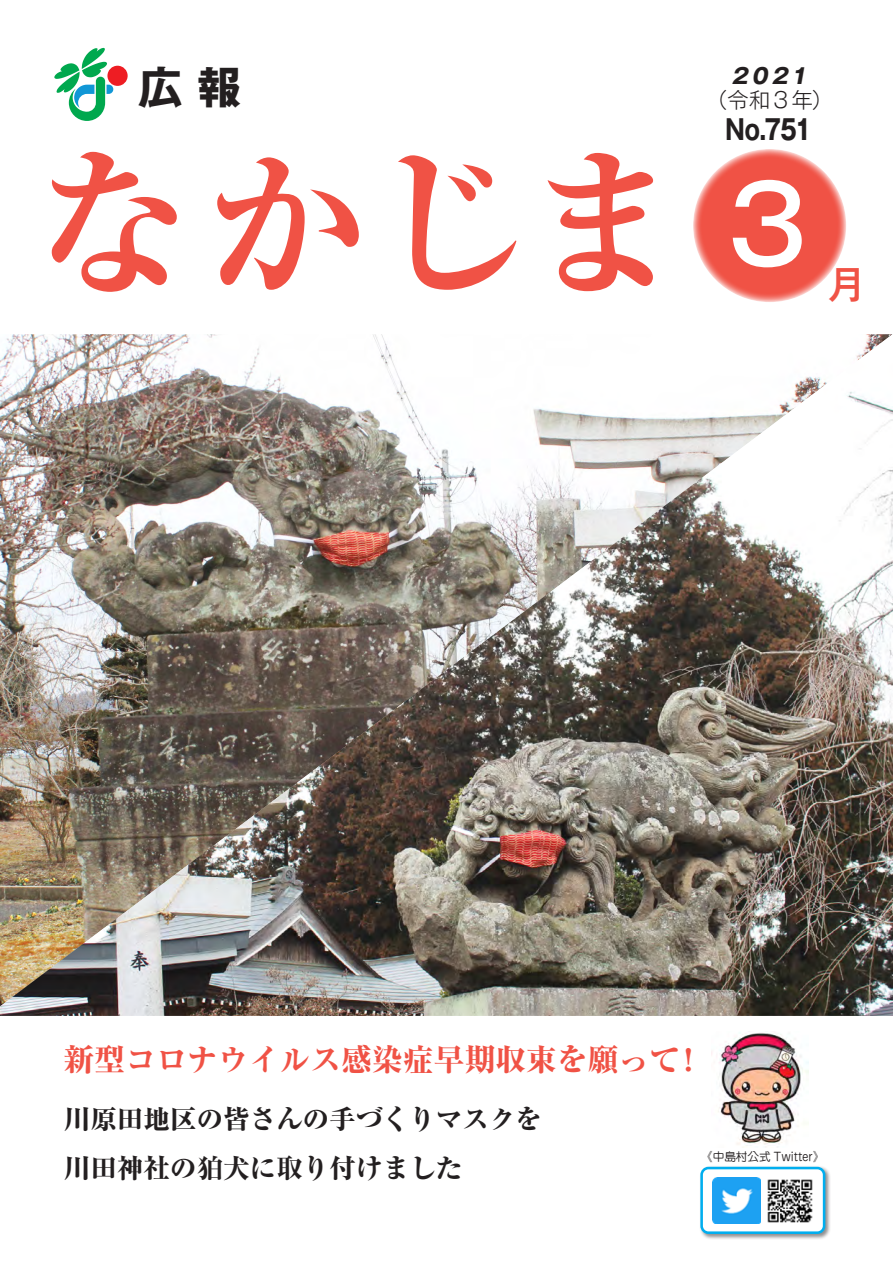
<style>
.page{position:relative;width:893px;height:1263px;background:#fff}
.page>*{position:absolute;margin:0;border:0;box-sizing:border-box;transform-origin:0 0}
.t1{font:700 expanded 159.45px "Ryumin Pro";color:#f05245}
.t2{font:700 44.1px "Gothic MB101 Pr 5";color:#231f20}
.t3{font:500 38.25px "Gothic MB101 Pr 5";color:#f05245}
.t4{font:800 30.9px "Ryumin Pro";color:#f05245}
.t5{font:700 27.6px "Gothic MB101 Pr 5";color:#231f20;scale:.8 1}
.t6{font:800 26.55px/48.9px "Ryumin Pro";color:#231f20}
.t7{font:300 21.3px "Gothic MB101 Pr 5";color:#231f20}
.t8{font:italic 700 21.3px "Gothic MB101 Pr 5";color:#231f20}
.t9{font:11.7px "Jun 201 Pro";letter-spacing:-.01em;color:#231f20}
.s1{font-family:"Gothic MB101 Pr 5";font-weight:500;font-stretch:normal;font-size:105.3px;color:#fff}
</style>
<div class="page">
<svg style="left:693px;top:149px;width:153px;height:153px;background:#f05d51"></svg>
<div style="left:107px;top:66px;width:21px;height:20px;background:#ee1d23;border-radius:50%"></div>
<svg style="left:54px;top:48px;width:59px;height:73px"></svg>
<img style="left:711px;top:1032px;width:98px;height:113px">
<img style="left:0;top:334px;width:893px;height:682px">
<div style="left:699px;top:1165px;width:132px;height:75px;background:#231f20;opacity:.5"></div>
<div style="left:702px;top:1168px;width:122px;height:65px;background:#fff;border-radius:7px"></div>
<div style="left:700px;top:1167px;width:125px;height:67px;border:3px solid #00aeef;border-radius:7px"></div>
<img style="left:713px;top:1178px;width:47px;height:45px">
<img style="left:767px;top:1179px;width:46px;height:44px">
<h2 class="t2" style="left:138px;top:50px;width:104px">広 報</h2>
<p class="t8" style="left:731px;top:58px;width:82px">2021</p>
<p class="t7" style="left:706px;top:82px;width:128px">（令和 3 年）</p>
<p class="t5" style="left:725px;top:107px;width:109px">No.751</p>
<h1 class="t1" style="left:33px;top:99px;width:776px">なかじま <span class="s1">3</span></h1>
<h3 class="t3" style="left:828px;top:253px;width:40px">月</h3>
<p class="t4" style="left:64px;top:1035px;width:630px">新型コロナウイルス感染症早期収束を願って !</p>
<p class="t6" style="left:64px;top:1092px;width:480px">川原田地区の皆さんの手づくりマスクを川田神社の狛犬に取り付けました</p>
<p class="t9" style="left:701px;top:1147px;width:125px">《中島村公式 Twitter》</p>
</div>
